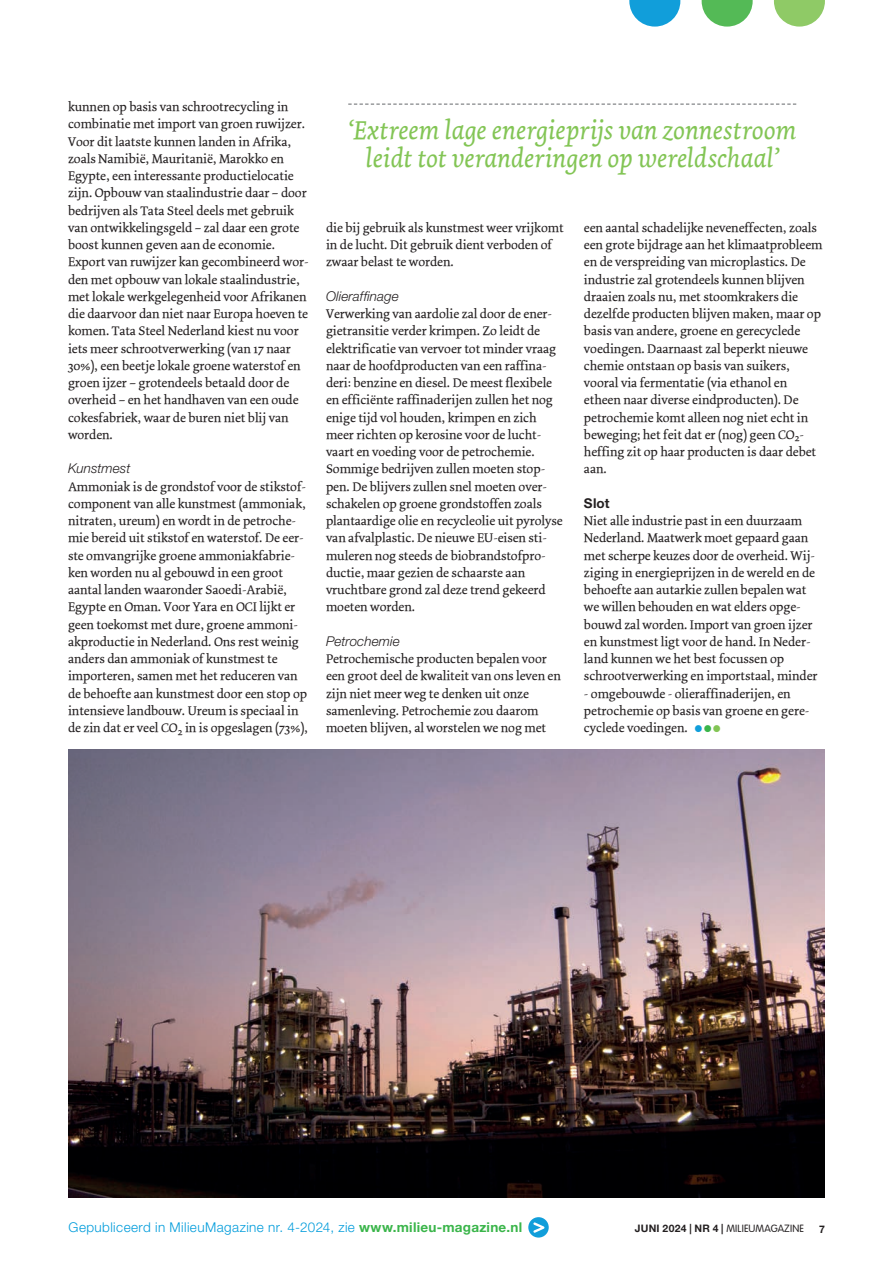
<style>
.page{position:relative;width:893px;height:1263px;background:#fff}
.page>*{position:absolute;margin:0;border:0;box-sizing:border-box;transform-origin:0 0}
.t1{font:italic 27px/28.5px "Dolly";color:#83c555;text-align:center}
.t2{font:300 13.5px "Helvetica Neue LT Std";letter-spacing:.03em;color:#009cdb}
.t3{font:italic 300 13.5px "Helvetica Neue LT Std";letter-spacing:.005em;color:#231f20}
.t4{font:700 13.5px "Helvetica Neue LT Std";color:#231f20}
.t5{font:13.2px/17.2px "Dolly Roman";letter-spacing:-.005em;color:#231f20}
.t6{font:700 10.5px "Helvetica Neue LT Std";color:#231f20}
.t7{font:300 10.35px "VAG Rounded Std";letter-spacing:.02em;color:#231f20}
.s1{color:#119eda}
.s2{color:#3ab54a}
.s3{color:#83c555}
.s4{font-weight:700;color:#3ab54a}
.s5{font-family:"Helvetica Neue LT Std";font-weight:700}
</style>
<div class="page">
<svg style="left:774px;top:0;width:51px;height:27px"></svg>
<svg style="left:629px;top:0;width:51px;height:27px"></svg>
<svg style="left:702px;top:0;width:51px;height:27px"></svg>
<img style="left:68px;top:749px;width:757px;height:449px">
<svg style="left:348px;top:104px;width:448px;height:1px"></svg>
<div style="left:528px;top:1217px;width:21px;height:20px;background:#119eda;border-radius:50%"></div>
<svg style="left:533px;top:1222px;width:11px;height:11px"></svg>
<p class="t5" style="left:68px;top:98px;width:242px">kunnen op basis van schrootrecycling in combinatie met import van groen ruwijzer.<br>Voor dit laatste kunnen landen in Afrika, zoals Namibië, Mauritanië, Marokko en Egypte, een interessante productielocatie zijn. Opbouw van staalindustrie daar – door bedrijven als Tata Steel deels met gebruik van ontwikkelingsgeld – zal daar een grote boost kunnen geven aan de economie.<br>Export van ruwijzer kan gecombineerd wor&shy;den met opbouw van lokale staalindustrie, met lokale werkgelegenheid voor Afrikanen die daarvoor dan niet naar Europa hoeven te komen. Tata Steel Nederland kiest nu voor iets meer schrootverwerking (van 17 naar 30%), een beetje lokale groene waterstof en groen ijzer – grotendeels betaald door de overheid – en het handhaven van een oude cokesfabriek, waar de buren niet blij van worden.</p>
<p class="t3" style="left:68px;top:460px;width:64px">Kunstmest</p>
<p class="t5" style="left:68px;top:478px;width:241px">Ammoniak is de grondstof voor de stikstof&shy;component van alle kunstmest (ammoniak, nitraten, ureum) en wordt in de petroche&shy;mie bereid uit stikstof en waterstof. De eer&shy;ste omvangrijke groene ammoniakfabrie&shy;ken worden nu al gebouwd in een groot aantal landen waaronder Saoedi-Arabië, Egypte en Oman. Voor Yara en OCI lijkt er geen toekomst met dure, groene ammoni&shy;akproductie in Nederland. Ons rest weinig anders dan ammoniak of kunstmest te importeren, samen met het reduceren van de behoefte aan kunstmest door een stop op intensieve landbouw. Ureum is speciaal in de zin dat er veel CO<sub>2</sub> in is opgeslagen (73%),</p>
<h1 class="t1" style="left:348px;top:116px;width:450px">‘Extreem lage energieprijs van zonnestroom leidt tot veranderingen op wereldschaal’</h1>
<p class="t5" style="left:326px;top:219px;width:239px">die bij gebruik als kunstmest weer vrijkomt in de lucht. Dit gebruik dient verboden of zwaar belast te worden.</p>
<p class="t3" style="left:326px;top:288px;width:74px">Olieraffinage</p>
<p class="t5" style="left:326px;top:305px;width:238px">Verwerking van aardolie zal door de ener&shy;gietransitie verder krimpen. Zo leidt de elektrificatie van vervoer tot minder vraag naar de hoofdproducten van een raffina&shy;deri: benzine en diesel. De meest flexibele en efficiënte raffinaderijen zullen het nog enige tijd vol houden, krimpen en zich meer richten op kerosine voor de lucht&shy;vaart en voeding voor de petrochemie.<br>Sommige bedrijven zullen moeten stop&shy;pen. De blijvers zullen snel moeten over&shy;schakelen op groene grondstoffen zoals plantaardige olie en recycleolie uit pyrolyse van afvalplastic. De nieuwe EU-eisen sti&shy;muleren nog steeds de biobrandstofpro&shy;ductie, maar gezien de schaarste aan vruchtbare grond zal deze trend gekeerd moeten worden.</p>
<p class="t3" style="left:326px;top:633px;width:75px">Petrochemie</p>
<p class="t5" style="left:326px;top:650px;width:236px">Petrochemische producten bepalen voor een groot deel de kwaliteit van ons leven en zijn niet meer weg te denken uit onze samenleving. Petrochemie zou daarom moeten blijven, al worstelen we nog met</p>
<p class="t5" style="left:584px;top:219px;width:240px">een aantal schadelijke neveneffecten, zoals een grote bijdrage aan het klimaatprobleem en de verspreiding van microplastics. De industrie zal grotendeels kunnen blijven draaien zoals nu, met stoomkrakers die dezelfde producten blijven maken, maar op basis van andere, groene en gerecyclede voedingen. Daarnaast zal beperkt nieuwe chemie ontstaan op basis van suikers, vooral via fermentatie (via ethanol en etheen naar diverse eindproducten). De petrochemie komt alleen nog niet echt in beweging; het feit dat er (nog) geen CO<sub>2</sub>- heffing zit op haar producten is daar debet aan.</p>
<p class="t4" style="left:584px;top:495px;width:27px">Slot</p>
<p class="t5" style="left:584px;top:512px;width:235px">Niet alle industrie past in een duurzaam Nederland. Maatwerk moet gepaard gaan met scherpe keuzes door de overheid. Wij&shy;ziging in energieprijzen in de wereld en de behoefte aan autarkie zullen bepalen wat we willen behouden en wat elders opge&shy;bouwd zal worden. Import van groen ijzer en kunstmest ligt voor de hand. In Neder&shy;land kunnen we het best focussen op schrootverwerking en importstaal, minder</p>
<p class="t5" style="left:584px;top:685px;width:227px">- omgebouwde - olieraffinaderijen, en petrochemie op basis van groene en gere&shy;cyclede voedingen. <span class="s1">●</span><span class="s2">●</span><span class="s3">●</span></p>
<p class="t2" style="left:69px;top:1219px;width:455px">Gepubliceerd in MilieuMagazine nr. 4-2024, zie <span class="s4">www.milieu-magazine.nl</span></p>
<p class="t7" style="left:635px;top:1223px;width:171px"><span class="s5">JUNI 2024 | NR 4 |</span> MILIEUMAGAZINE</p>
<p class="t6" style="left:819px;top:1222px;width:7px">7</p>
</div>
